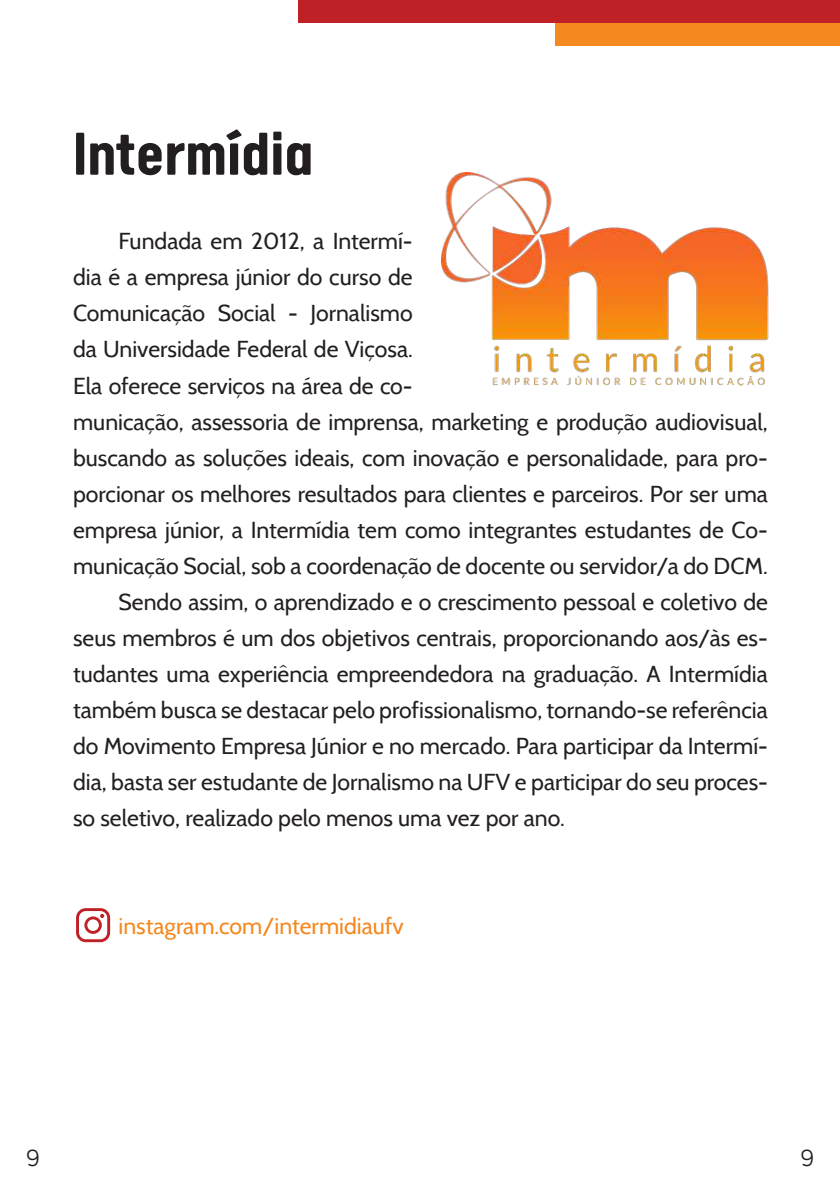
<style>
.page{position:relative;width:840px;height:1191px;background:#fff}
.page>*{position:absolute;margin:0;border:0;box-sizing:border-box;transform-origin:0 0}
.t1{font:700 68px "Calps";color:#231f20}
.t2{font:24px "Bariol";color:#231f20}
.t3{font:23px "Cabin";color:#231f20}
.t4{font:23px "Cabin";color:#f5881f}
</style>
<div class="page">
<div style="left:555px;top:23px;width:284px;height:22px;background:#f5881f"></div>
<div style="left:298px;top:0;width:541px;height:23px;background:#c02126"></div>
<svg style="left:76px;top:908px;width:34px;height:34px"></svg>
<img style="left:441px;top:173px;width:328px;height:212px">
<h1 class="t1" style="left:73px;top:113px;width:242px">Intermídia</h1>
<p class="t3" style="left:118px;top:227px;width:295px">Fundada em 2012, a Intermí-</p>
<p class="t3" style="left:73px;top:263px;width:341px">dia é a empresa júnior do curso de</p>
<p class="t3" style="left:73px;top:299px;width:341px">Comunicação Social - Jornalismo</p>
<p class="t3" style="left:73px;top:335px;width:341px">da Universidade Federal de Viçosa.</p>
<p class="t3" style="left:73px;top:371px;width:341px">Ela oferece serviços na área de co-</p>
<p class="t3" style="left:73px;top:407px;width:696px">municação, assessoria de imprensa, marketing e produção audiovisual,</p>
<p class="t3" style="left:73px;top:443px;width:696px">buscando as soluções ideais, com inovação e personalidade, para pro-</p>
<p class="t3" style="left:73px;top:479px;width:696px">porcionar os melhores resultados para clientes e parceiros. Por ser uma</p>
<p class="t3" style="left:73px;top:515px;width:696px">empresa júnior, a Intermídia tem como integrantes estudantes de Co-</p>
<p class="t3" style="left:73px;top:551px;width:696px">municação Social, sob a coordenação de docente ou servidor/a do DCM.</p>
<p class="t3" style="left:118px;top:587px;width:650px">Sendo assim, o aprendizado e o crescimento pessoal e coletivo de</p>
<p class="t3" style="left:73px;top:623px;width:696px">seus membros é um dos objetivos centrais, proporcionando aos/às es-</p>
<p class="t3" style="left:73px;top:659px;width:696px">tudantes uma experiência empreendedora na graduação. A Intermídia</p>
<p class="t3" style="left:73px;top:695px;width:696px">também busca se destacar pelo profissionalismo, tornando-se referência</p>
<p class="t3" style="left:73px;top:731px;width:696px">do Movimento Empresa Júnior e no mercado. Para participar da Intermí-</p>
<p class="t3" style="left:73px;top:767px;width:696px">dia, basta ser estudante de Jornalismo na UFV e participar do seu proces-</p>
<p class="t3" style="left:73px;top:803px;width:493px">so seletivo, realizado pelo menos uma vez por ano.</p>
<p class="t4" style="left:118px;top:911px;width:287px">instagram.com/intermidiaufv</p>
<p class="t2" style="left:26px;top:1141px;width:15px">9</p>
<p class="t2" style="left:799px;top:1141px;width:15px">9</p>
</div>
